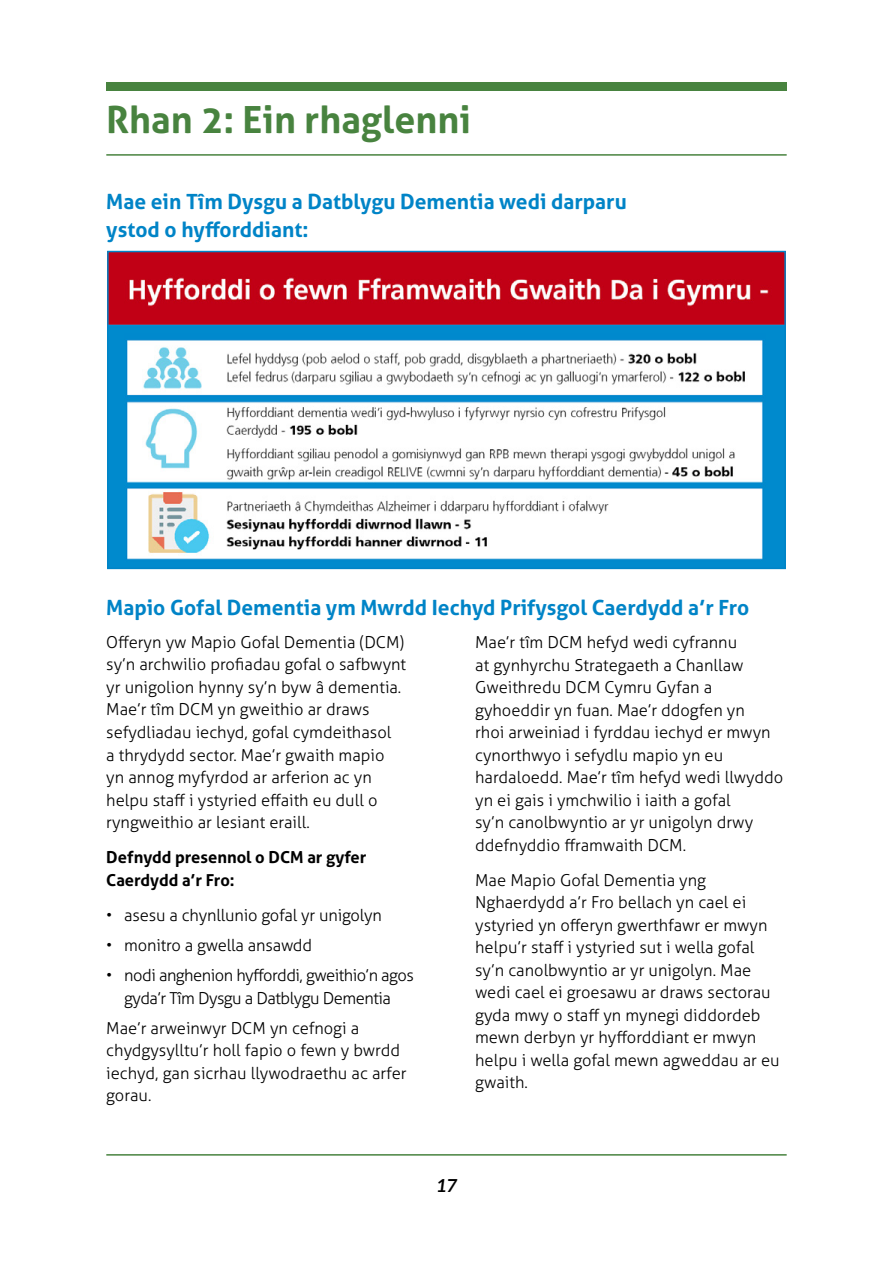
<style>
.page{position:relative;width:893px;height:1263px;background:#fff}
.page>*{position:absolute;margin:0;border:0;box-sizing:border-box;transform-origin:0 0}
.t1{font:700 37.5px "Aller";color:#48833f}
.t2{font:700 21px/28.5px "Aller";color:#0084c7}
.t3{font:italic 700 18px "Lato";color:#000}
.t4{font:300 16.5px/22.5px "Aller";color:#000}
.t5{font:300 16.5px/22.5px "Aller";letter-spacing:-.03em;color:#000;text-align:center}
.t6{font:700 16.5px/22.5px "Aller";color:#000}
</style>
<div class="page">
<hr style="left:106px;top:1154px;width:681px;height:1px;background:#48833f">
<hr style="left:106px;top:154px;width:681px;height:2px;background:#48833f">
<div style="left:106px;top:82px;width:681px;height:8px;background:#48833f"></div>
<img style="left:110px;top:254px;width:673px;height:312px">
<div style="left:107px;top:251px;width:679px;height:318px;border:2px solid #0084c7"></div>
<h1 class="t1" style="left:106px;top:96px;width:366px">Rhan 2: Ein rhaglenni</h1>
<p class="t2" style="left:106px;top:187px;width:522px">Mae ein Tîm Dysgu a Datblygu Dementia wedi darparu ystod o hyfforddiant:</p>
<p class="t2" style="left:106px;top:593px;width:644px">Mapio Gofal Dementia ym Mwrdd Iechyd Prifysgol Caerdydd a’r Fro</p>
<p class="t4" style="left:106px;top:631px;width:301px">Offeryn yw Mapio Gofal Dementia (DCM) sy’n archwilio profiadau gofal o safbwynt yr unigolion hynny sy’n byw â dementia.<br>Mae’r tîm DCM yn gweithio ar draws sefydliadau iechyd, gofal cymdeithasol<br>a thrydydd sector. Mae’r gwaith mapio yn annog myfyrdod ar arferion ac yn helpu staff i ystyried effaith eu dull o ryngweithio ar lesiant eraill.</p>
<p class="t6" style="left:106px;top:846px;width:262px">Defnydd presennol o DCM ar gyfer<br>Caerdydd a’r Fro:</p>
<p class="t4" style="left:106px;top:904px;width:277px">• asesu a chynllunio gofal yr unigolyn</p>
<p class="t4" style="left:106px;top:934px;width:207px">• monitro a gwella ansawdd</p>
<p class="t5" style="left:106px;top:964px;width:309px">• nodi anghenion hyfforddi, gweithio’n agos gyda’r Tîm Dysgu a Datblygu Dementia</p>
<p class="t4" style="left:106px;top:1016px;width:302px">Mae’r arweinwyr DCM yn cefnogi a chydgysylltu’r holl fapio o fewn y bwrdd iechyd, gan sicrhau llywodraethu ac arfer gorau.</p>
<p class="t4" style="left:475px;top:631px;width:310px">Mae’r tîm DCM hefyd wedi cyfrannu<br>at gynhyrchu Strategaeth a Chanllaw Gweithredu DCM Cymru Gyfan a gyhoeddir yn fuan. Mae’r ddogfen yn<br>rhoi arweiniad i fyrddau iechyd er mwyn cynorthwyo i sefydlu mapio yn eu hardaloedd. Mae’r tîm hefyd wedi llwyddo yn ei gais i ymchwilio i iaith a gofal<br>sy’n canolbwyntio ar yr unigolyn drwy ddefnyddio fframwaith DCM.</p>
<p class="t4" style="left:475px;top:869px;width:306px">Mae Mapio Gofal Dementia yng Nghaerdydd a’r Fro bellach yn cael ei ystyried yn offeryn gwerthfawr er mwyn helpu’r staff i ystyried sut i wella gofal sy’n canolbwyntio ar yr unigolyn. Mae wedi cael ei groesawu ar draws sectorau gyda mwy o staff yn mynegi diddordeb mewn derbyn yr hyfforddiant er mwyn helpu i wella gofal mewn agweddau ar eu gwaith.</p>
<p class="t3" style="left:436px;top:1175px;width:22px">17</p>
</div>
